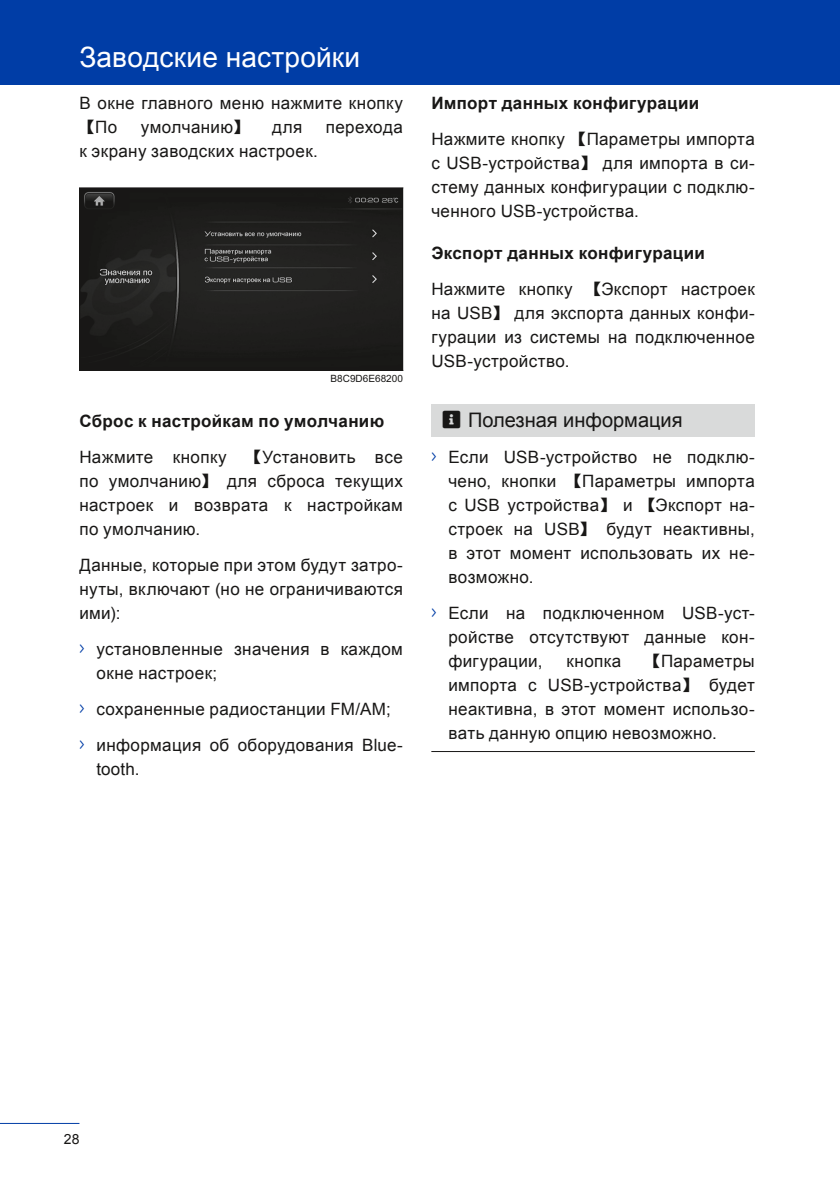
<style>
.page{position:relative;width:840px;height:1191px;background:#fff}
.page>*{position:absolute;margin:0;border:0;box-sizing:border-box;transform-origin:0 0}
.t1{font:28px "Arial";letter-spacing:.005em;color:#fff}
.t2{font:20px "Arial";color:#181716}
.t3{font:17px/24px "Arial";letter-spacing:.02em;color:#181716;text-align:justify}
.t4{font:700 17px/36px "Arial";letter-spacing:.02em;color:#181716}
.t5{font:14px "Arial";color:#181716}
.t6{font:10px "Arial";color:#181716}
.s1{font-family:"Sim Sun"}
.s2{font-weight:400}
.s3{font-family:"Sim Sun";font-weight:400}
.s4{color:#003da6}
.s5{font-weight:700}
</style>
<div class="page">
<hr style="left:0;top:1123px;width:79px;height:1px;background:#003da6">
<div style="left:0;top:0;width:839px;height:85px;background:#003da6"></div>
<img style="left:80px;top:189px;width:322px;height:181px">
<hr style="left:79px;top:188px;width:324px;height:1px;background:#181716">
<hr style="left:402px;top:188px;width:1px;height:183px;background:#181716">
<hr style="left:79px;top:370px;width:324px;height:1px;background:#181716">
<hr style="left:79px;top:188px;width:1px;height:183px;background:#181716">
<div style="left:431px;top:404px;width:323px;height:33px;background:#d9dada"></div>
<hr style="left:431px;top:751px;width:323px;height:1px;background:#181716">
<h1 class="t1" style="left:79px;top:39px;width:282px">Заводские настройки</h1>
<p class="t3" style="left:79px;top:91px;width:325px">В окне главного меню нажмите кнопку<span class="s1">【</span>По</p>
<p class="t3" style="left:141px;top:115px;width:109px">умолчанию<span class="s1">】</span></p>
<p class="t3" style="left:272px;top:115px;width:32px">для</p>
<p class="t3" style="left:326px;top:115px;width:79px">перехода</p>
<p class="t3" style="left:79px;top:139px;width:240px">к экрану заводских настроек.</p>
<p class="t6" style="left:330px;top:373px;width:74px">B8C9D6E68200</p>
<p class="t4" style="left:79px;top:404px;width:325px">Сброс к настройкам по умолчанию<br><span class="s2">Нажмите кнопку</span> <span class="s3">【</span><span class="s2">Установить все</span></p>
<p class="t3" style="left:79px;top:469px;width:325px">по умолчанию<span class="s1">】</span> для сброса текущих настроек и возврата к настройкам по умолчанию.</p>
<p class="t3" style="left:79px;top:553px;width:325px">Данные, которые при этом будут затро&shy;нуты, включают (но не ограничиваются ими):</p>
<p class="t3" style="left:96px;top:637px;width:308px;text-indent:-17px"><span class="s4">■●▼</span> установленные значения в каждом окне настроек;</p>
<p class="t3" style="left:79px;top:697px;width:312px"><span class="s4">■●▼</span> сохраненные радиостанции FM/AM;</p>
<p class="t3" style="left:96px;top:733px;width:308px;text-indent:-17px"><span class="s4">■●▼</span> информация об оборудования Blue&shy;tooth.</p>
<p class="t3" style="left:431px;top:85px;width:325px;line-height:36px"><span class="s5">Импорт данных конфигурации<br></span>Нажмите кнопку <span class="s1">【</span>Параметры импорта</p>
<p class="t3" style="left:431px;top:151px;width:325px">с USB-устройства<span class="s1">】</span> для импорта в си&shy;стему данных конфигурации с подклю&shy;ченного USB-устройства.</p>
<p class="t3" style="left:431px;top:235px;width:325px;line-height:36px"><span class="s5">Экспорт данных конфигурации<br></span>Нажмите кнопку <span class="s1">【</span>Экспорт настроек</p>
<p class="t3" style="left:431px;top:301px;width:325px">на USB<span class="s1">】</span> для экспорта данных конфи&shy;гурации из системы на подключенное USB-устройство.</p>
<p class="t2" style="left:442px;top:407px;width:241px">■□▲❑◆ Полезная информация</p>
<p class="t3" style="left:448px;top:445px;width:308px;text-indent:-17px"><span class="s4">■●▼</span> Если USB-устройство не подклю&shy;чено, кнопки <span class="s1">【</span>Параметры импорта с USB устройства<span class="s1">】</span> и <span class="s1">【</span>Экспорт на&shy;строек на USB<span class="s1">】</span> будут неактивны, в этот момент использовать их не&shy;возможно.</p>
<p class="t3" style="left:448px;top:601px;width:308px;text-indent:-17px"><span class="s4">■●▼</span> Если на подключенном USB-уст&shy;ройстве отсутствуют данные кон&shy;фигурации,</p>
<p class="t3" style="left:448px;top:649px;width:308px;text-indent:197px"><span class="s1">【</span>Параметры импорта с USB-устройства<span class="s1">】</span> будет неактивна, в этот момент использо&shy;вать данную опцию невозможно.</p>
<p class="t3" style="left:566px;top:649px;width:56px">кнопка</p>
<p class="t5" style="left:64px;top:1129px;width:17px">28</p>
</div>
